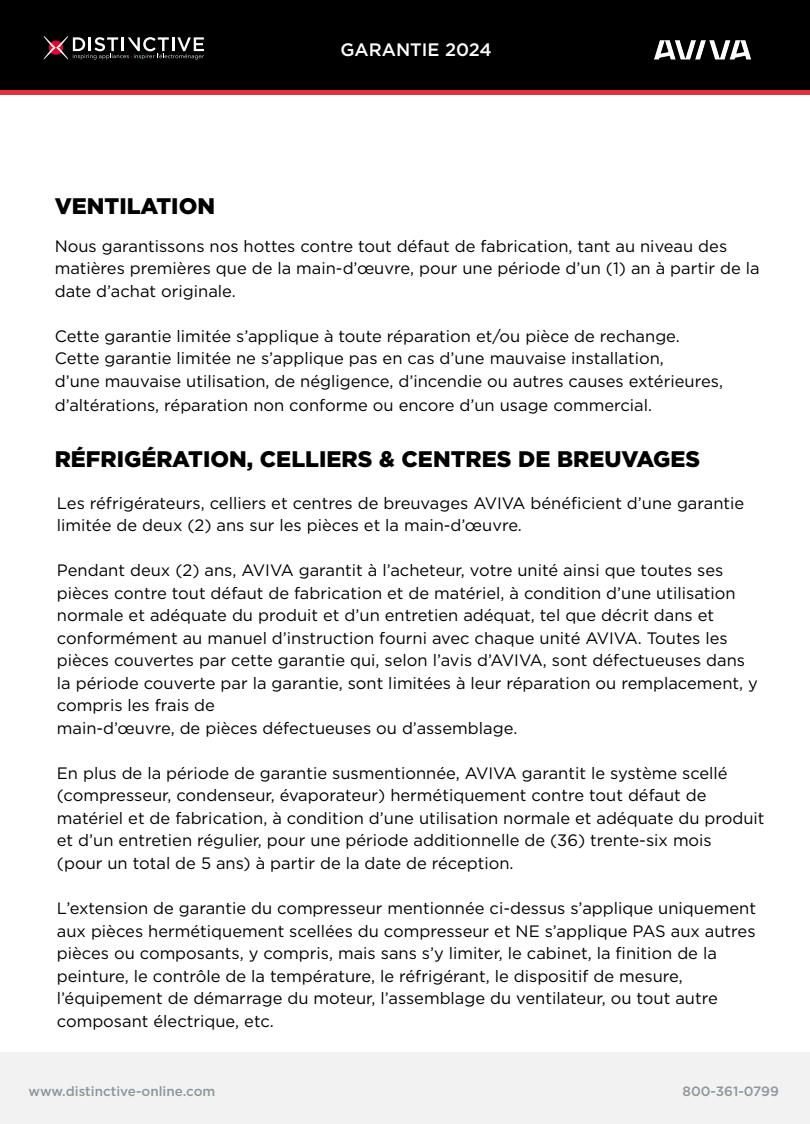
<style>
.page{position:relative;width:810px;height:1124px;background:#fff}
.page>*{position:absolute;margin:0;border:0;box-sizing:border-box;transform-origin:0 0}
.t1{font:900 22.5px "Gotham";color:#000}
.t2{font:500 18px "Gotham";color:#fff}
.t3{font:16.5px/22.5px "Gotham";color:#000}
.t4{font:500 13.5px "Gotham";color:#8d979c}
</style>
<div class="page">
<div style="left:0;top:0;width:810px;height:91px;background:#000"></div>
<svg style="left:44px;top:36px;width:160px;height:24px"></svg>
<hr style="left:0;top:90px;width:810px;height:4px;background:#df323c">
<div style="left:0;top:1052px;width:810px;height:71px;background:#f2f2f2"></div>
<img style="left:654px;top:40px;width:98px;height:20px">
<h1 class="t1" style="left:55px;top:191px;width:162px">VENTILATION</h1>
<p class="t2" style="left:340px;top:38px;width:153px">GARANTIE 2024</p>
<p class="t3" style="left:55px;top:234px;width:706px">Nous garantissons nos hottes contre tout défaut de fabrication, tant au niveau des matières premières que de la main-d’œuvre, pour une période d’un (1) an à partir de la date d’achat originale.</p>
<p class="t3" style="left:55px;top:324px;width:670px">Cette garantie limitée s’applique à toute réparation et/ou pièce de rechange.<br>Cette garantie limitée ne s’applique pas en cas d’une mauvaise installation,<br>d’une mauvaise utilisation, de négligence, d’incendie ou autres causes extérieures,</p>
<p class="t3" style="left:55px;top:393px;width:599px">d’altérations, réparation non conforme ou encore d’un usage commercial.</p>
<h1 class="t1" style="left:55px;top:443px;width:647px">RÉFRIGÉRATION, CELLIERS &amp; CENTRES DE BREUVAGES</h1>
<p class="t3" style="left:57px;top:491px;width:689px">Les réfrigérateurs, celliers et centres de breuvages AVIVA bénéficient d’une garantie limitée de deux (2) ans sur les pièces et la main-d’œuvre.</p>
<p class="t3" style="left:57px;top:558px;width:703px">Pendant deux (2) ans, AVIVA garantit à l’acheteur, votre unité ainsi que toutes ses pièces contre tout défaut de fabrication et de matériel, à condition d’une utilisation normale et adéquate du produit et d’un entretien adéquat, tel que décrit dans et conformément au manuel d’instruction fourni avec chaque unité AVIVA. Toutes les pièces couvertes par cette garantie qui, selon l’avis d’AVIVA, sont défectueuses dans la période couverte par la garantie, sont limitées à leur réparation ou remplacement, y compris les frais de<br>main-d’œuvre, de pièces défectueuses ou d’assemblage.</p>
<p class="t3" style="left:57px;top:761px;width:709px">En plus de la période de garantie susmentionnée, AVIVA garantit le système scellé (compresseur, condenseur, évaporateur) hermétiquement contre tout défaut de matériel et de fabrication, à condition d’une utilisation normale et adéquate du produit et d’un entretien régulier, pour une période additionnelle de (36) trente-six mois<br>(pour un total de 5 ans) à partir de la date de réception.</p>
<p class="t3" style="left:57px;top:896px;width:701px">L’extension de garantie du compresseur mentionnée ci-dessus s’applique uniquement aux pièces hermétiquement scellées du compresseur et NE s’applique PAS aux autres pièces ou composants, y compris, mais sans s’y limiter, le cabinet, la finition de la peinture, le contrôle de la température, le réfrigérant, le dispositif de mesure, l’équipement de démarrage du moteur, l’assemblage du ventilateur, ou tout autre composant électrique, etc.</p>
<p class="t4" style="left:29px;top:1081px;width:188px">www.distinctive-online.com</p>
<p class="t4" style="left:683px;top:1082px;width:98px">800-361-0799</p>
</div>
